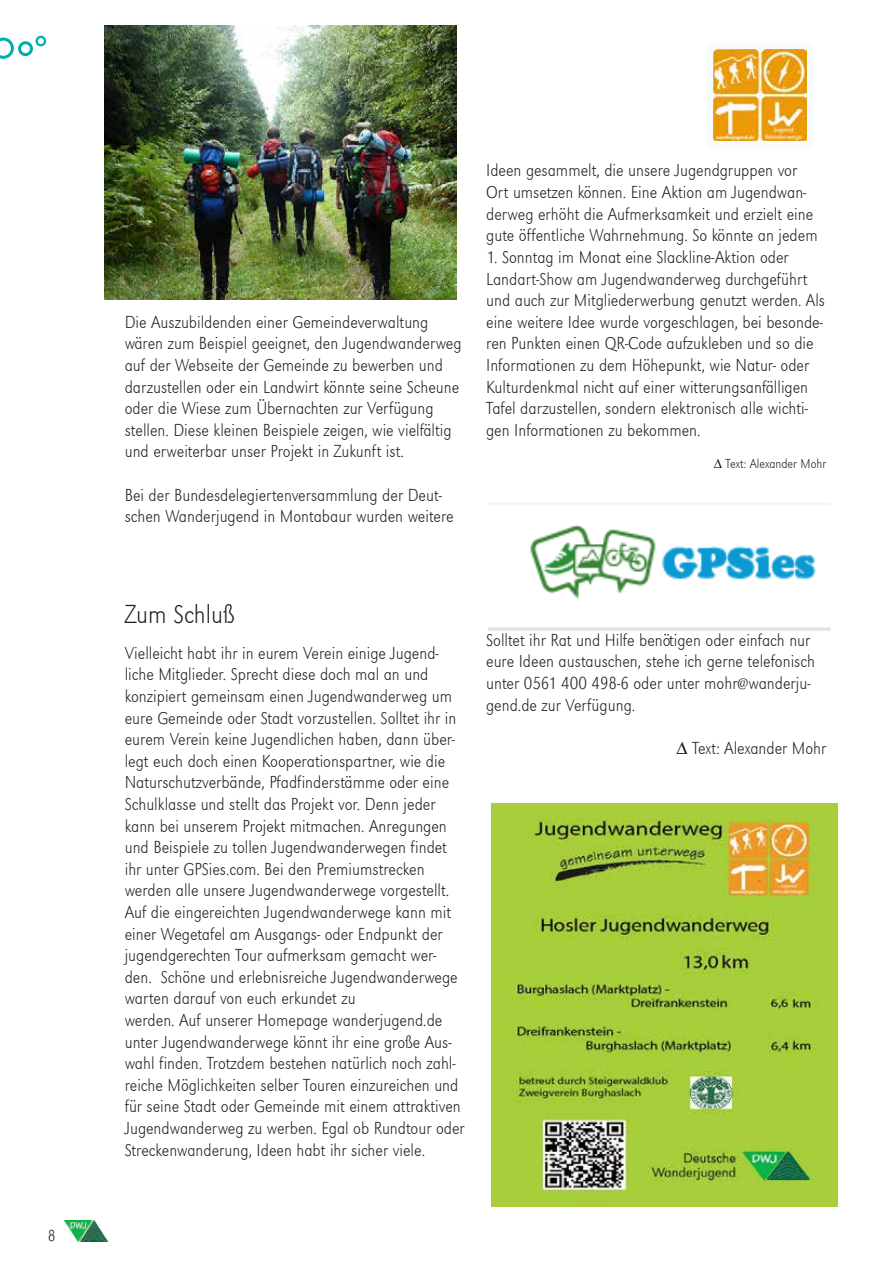
<style>
.page{position:relative;width:893px;height:1263px;background:#fff}
.page>*{position:absolute;margin:0;border:0;box-sizing:border-box;transform-origin:0 0}
.t1{font:27px "URW Grotesk T Extr Ligh Extr Narr";color:#231f20}
.t2{font:18px/21.6px "URW Grotesk T Extr Ligh Extr Narr";color:#231f20}
.t3{font:16.5px "URW Grotesk T Extr Ligh Extr Narr";color:#231f20}
.t4{font:13.5px "URW Grotesk T Extr Ligh Extr Narr";color:#231f20}
</style>
<div class="page">
<svg style="left:0;top:38px;width:14px;height:21px"></svg>
<div style="left:18px;top:41px;width:15px;height:15px;border:3px solid #00adb2;border-radius:50%"></div>
<div style="left:36px;top:36px;width:10px;height:10px;border:2px solid #00adb2;border-radius:50%"></div>
<img style="left:64px;top:1220px;width:43px;height:22px">
<div style="left:86px;top:24px;width:188px;height:38px;background:linear-gradient(to bottom,#fff,#fff)"></div>
<div style="left:706px;top:44px;width:108px;height:104px;background:#f5fbfe"></div>
<img style="left:713px;top:50px;width:93px;height:90px">
<img style="left:491px;top:804px;width:346px;height:402px">
<img style="left:104px;top:26px;width:353px;height:273px">
<img style="left:488px;top:503px;width:343px;height:127px">
<p class="t3" style="left:48px;top:1225px;width:9px">8</p>
<p class="t2" style="left:125px;top:311px;width:338px">Die Auszubildenden einer Gemeindeverwaltung wären zum Beispiel geeignet, den Jugendwanderweg auf der Webseite der Gemeinde zu bewerben und darzustellen oder ein Landwirt könnte seine Scheune oder die Wiese zum Übernachten zur Verfügung stellen. Diese kleinen Beispiele zeigen, wie vielfältig und erweiterbar unser Projekt in Zukunft ist.</p>
<p class="t2" style="left:125px;top:484px;width:331px">Bei der Bundesdelegiertenversammlung der Deut&shy;schen Wanderjugend in Montabaur wurden weitere</p>
<p class="t2" style="left:486px;top:160px;width:333px">Ideen gesammelt, die unsere Jugendgruppen vor Ort umsetzen können. Eine Aktion am Jugendwan&shy;derweg erhöht die Aufmerksamkeit und erzielt eine gute öffentliche Wahrnehmung. So könnte an jedem</p>
<p class="t2" style="left:486px;top:246px;width:340px">1. Sonntag im Monat eine Slackline-Aktion oder Landart-Show am Jugendwanderweg durchgeführt und auch zur Mitgliederwerbung genutzt werden. Als eine weitere Idee wurde vorgeschlagen, bei besonde&shy;ren Punkten einen QR-Code aufzukleben und so die Informationen zu dem Höhepunkt, wie Natur- oder Kulturdenkmal nicht auf einer witterungsanfälligen Tafel darzustellen, sondern elektronisch alle wichti&shy;gen Informationen zu bekommen.</p>
<p class="t4" style="left:714px;top:456px;width:114px">∆ Text: Alexander Mohr</p>
<h1 class="t1" style="left:125px;top:598px;width:111px">Zum Schluß</h1>
<p class="t2" style="left:125px;top:642px;width:342px">Vielleicht habt ihr in eurem Verein einige Jugend&shy;liche Mitglieder. Sprecht diese doch mal an und konzipiert gemeinsam einen Jugendwanderweg um eure Gemeinde oder Stadt vorzustellen. Solltet ihr in eurem Verein keine Jugendlichen haben, dann über&shy;legt euch doch einen Kooperationspartner, wie die Naturschutzverbände, Pfadfinderstämme oder eine Schulklasse und stellt das Projekt vor. Denn jeder kann bei unserem Projekt mitmachen. Anregungen und Beispiele zu tollen Jugendwanderwegen findet ihr unter GPSies.com. Bei den Premiumstrecken werden alle unsere Jugendwanderwege vorgestellt.<br>Auf die eingereichten Jugendwanderwege kann mit einer Wegetafel am Ausgangs- oder Endpunkt der jugendgerechten Tour aufmerksam gemacht wer&shy;den. Schöne und erlebnisreiche Jugendwanderwege warten darauf von euch erkundet zu<br>werden. Auf unserer Homepage wanderjugend.de unter Jugendwanderwege könnt ihr eine große Aus&shy;wahl finden. Trotzdem bestehen natürlich noch zahl&shy;reiche Möglichkeiten selber Touren einzureichen und für seine Stadt oder Gemeinde mit einem attraktiven Jugendwanderweg zu werben. Egal ob Rundtour oder Streckenwanderung, Ideen habt ihr sicher viele.</p>
<p class="t2" style="left:486px;top:629px;width:330px">Solltet ihr Rat und Hilfe benötigen oder einfach nur eure Ideen austauschen, stehe ich gerne telefonisch unter 0561 400 498-6 oder unter mohr@wanderju&shy;gend.de zur Verfügung.</p>
<p class="t2" style="left:676px;top:737px;width:151px">∆ Text: Alexander Mohr</p>
</div>
